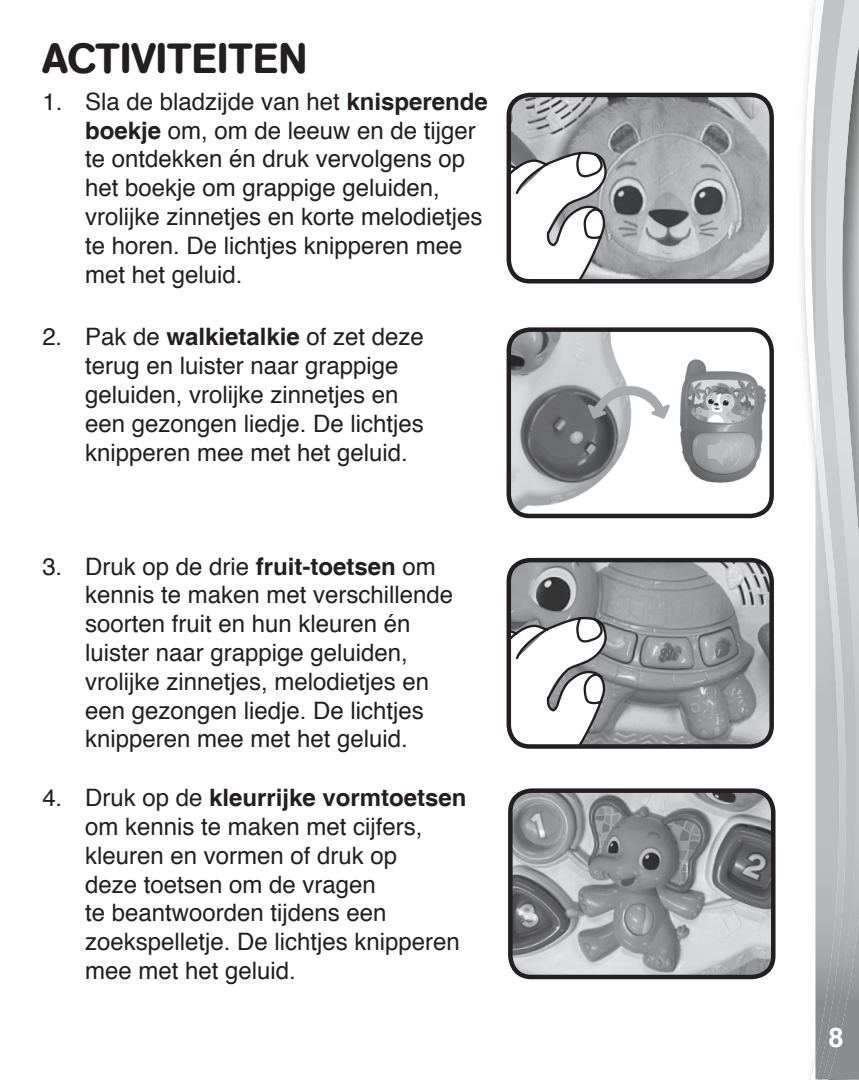
<style>
.page{position:relative;width:859px;height:1080px;background:#fff}
.page>*{position:absolute;margin:0;border:0;box-sizing:border-box;transform-origin:0 0}
.body_text1{font:500 42px "AG Book Rounded";color:#231f20}
.t1{font:700 27px "Helvetica";color:#fff}
.body_text1-2{font:24px/28.8px "Helvetica";color:#231f20}
.s1{font-weight:700}
</style>
<div class="page">
<svg style="left:803px;top:0;width:12px;height:1080px"></svg>
<svg style="left:815px;top:1079px;width:13px;height:1px"></svg>
<img style="left:858px;top:0;width:1px;height:1079px">
<img style="left:848px;top:0;width:10px;height:1079px">
<img style="left:815px;top:0;width:33px;height:1079px">
<img style="left:511px;top:96px;width:258px;height:183px">
<svg style="left:511px;top:150px;width:98px;height:129px"></svg>
<div style="left:506px;top:93px;width:268px;height:191px;border:4px solid #231f20;border-radius:21px"></div>
<img style="left:511px;top:332px;width:260px;height:183px">
<div style="left:506px;top:327px;width:268px;height:191px;border:4px solid #231f20;border-radius:21px"></div>
<img style="left:633px;top:351px;width:191px;height:144px">
<svg style="left:588px;top:385px;width:82px;height:34px"></svg>
<img style="left:511px;top:561px;width:258px;height:183px">
<svg style="left:511px;top:615px;width:98px;height:129px"></svg>
<div style="left:506px;top:558px;width:268px;height:191px;border:4px solid #231f20;border-radius:21px"></div>
<img style="left:513px;top:793px;width:260px;height:183px">
<div style="left:508px;top:788px;width:267px;height:191px;border:4px solid #231f20;border-radius:21px"></div>
<p class="body_text1" style="left:43px;top:33px;width:266px">ACTIVITEITEN</p>
<p class="body_text1-2" style="left:85px;top:89px;width:404px;text-indent:-43px">1. Sla de bladzijde van het <span class="s1">knisperende boekje</span> om, om de leeuw en de tijger te ontdekken én druk vervolgens op het boekje om grappige geluiden, vrolijke zinnetjes en korte melodietjes te horen. De lichtjes knipperen mee met het geluid.</p>
<p class="body_text1-2" style="left:85px;top:324px;width:340px;text-indent:-43px">2. Pak de <span class="s1">walkietalkie</span> of zet deze terug en luister naar grappige geluiden, vrolijke zinnetjes en een gezongen liedje. De lichtjes knipperen mee met het geluid.</p>
<p class="body_text1-2" style="left:85px;top:553px;width:370px;text-indent:-43px">3. Druk op de drie <span class="s1">fruit-toetsen</span> om kennis te maken met verschillende soorten fruit en hun kleuren én luister naar grappige geluiden, vrolijke zinnetjes, melodietjes en een gezongen liedje. De lichtjes knipperen mee met het geluid.</p>
<p class="body_text1-2" style="left:85px;top:785px;width:383px;text-indent:-43px">4. Druk op de <span class="s1">kleurrijke vormtoetsen </span>om kennis te maken met cijfers, kleuren en vormen of druk op<br>deze toetsen om de vragen<br>te beantwoorden tijdens een zoekspelletje. De lichtjes knipperen mee met het geluid.</p>
<p class="t1" style="left:828px;top:1021px;width:17px">8</p>
</div>
